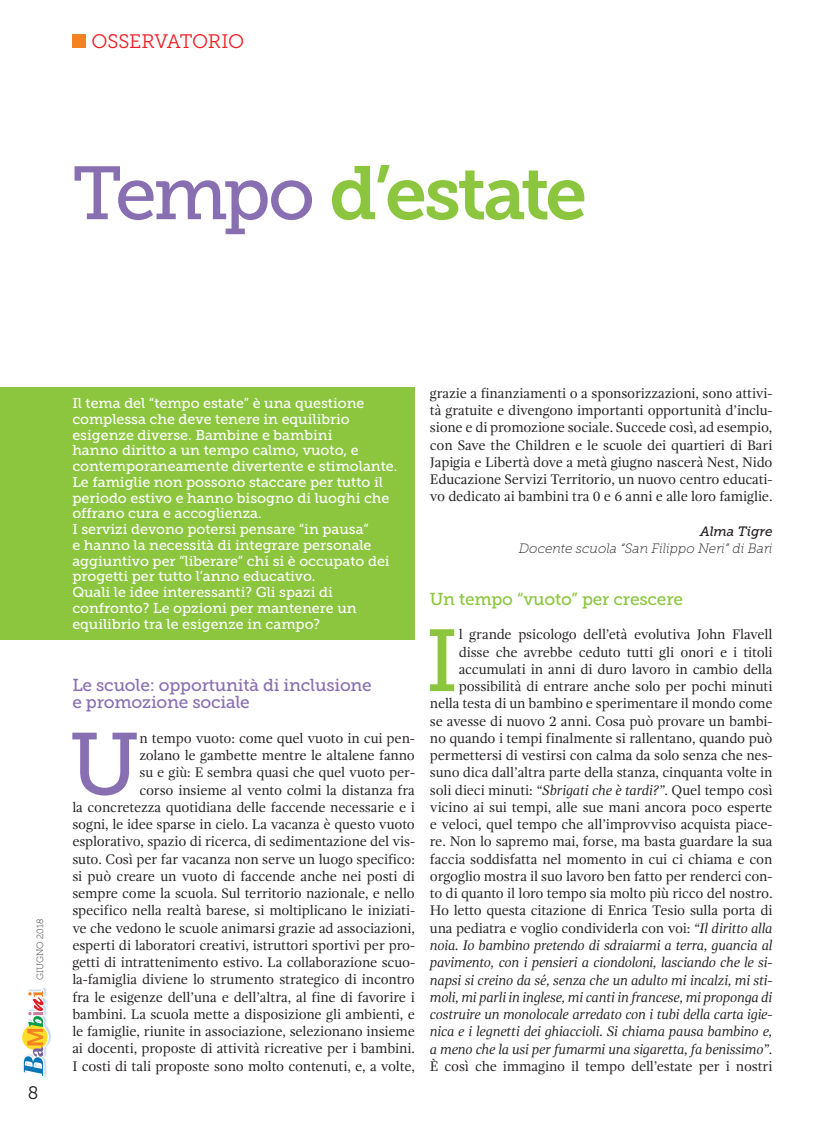
<style>
.page{position:relative;width:830px;height:1127px;background:#fff}
.page>*{position:absolute;margin:0;border:0;box-sizing:border-box;transform-origin:0 0}
.t1{font:87.6px "Museo Slab 500";color:#886fb1}
.t2{font:87.6px "Museo Slab 500";color:#8bc63e}
.t3{font:75px "Museo Slab 700";letter-spacing:-.045em;color:#8bc63e}
.t4{font:19.5px "Museo Slab 300";letter-spacing:-.015em;color:#ee1d23}
.t5{font:18px "Museo Slab 300";color:#231f20}
.t6{font:17.25px/17.2px "Museo Slab 500";letter-spacing:-.01em;color:#886fb1}
.t7{font:17.25px "Museo Slab 500";letter-spacing:-.01em;color:#8bc63e}
.t8{font:14.25px/17.2px "Gandhi Serif";letter-spacing:-.01em;color:#231f20;text-align:right}
.t9{font:14.25px/15.8px "Museo Slab 500";color:#fff}
.t10{font:italic 13.5px "Museo Slab 100";color:#231f20}
.t11{font:italic 13.5px "Museo Slab 500";color:#231f20}
.t12{font:9px "Museo Slab 100";letter-spacing:.005em;color:#231f20}
.s1{font-family:"Museo Slab 500";color:#886fb1}
.s2{font-style:italic}
</style>
<div class="page">
<img style="left:42px;top:988px;width:10px;height:56px">
<svg style="left:21px;top:989px;width:28px;height:88px"></svg>
<div style="left:72px;top:34px;width:14px;height:14px;background:#f58220"></div>
<div style="left:0;top:387px;width:415px;height:252px;background:#8bc63e"></div>
<h3 class="t4" style="left:91px;top:30px;width:154px">OSSERVATORIO</h3>
<h2 class="t3" style="left:72px;top:151px;width:516px"><span class="s1">Tempo</span> d’estate</h2>
<p class="t12" style="left:35px;top:980px;width:63px;rotate:-90deg">GIUGNO 2018</p>
<p class="t5" style="left:28px;top:1083px;width:12px">8</p>
<p class="t9" style="left:72px;top:395px;width:326px">Il tema del “tempo estate” è una questione complessa che deve tenere in equilibrio esigenze diverse. Bambine e bambini<br>hanno diritto a un tempo calmo, vuoto, e contemporaneamente divertente e stimolante.<br>Le famiglie non possono staccare per tutto il periodo estivo e hanno bisogno di luoghi che offrano cura e accoglienza.<br>I servizi devono potersi pensare “in pausa”<br>e hanno la necessità di integrare personale aggiuntivo per “liberare” chi si è occupato dei progetti per tutto l’anno educativo.<br>Quali le idee interessanti? Gli spazi di confronto? Le opzioni per mantenere un equilibrio tra le esigenze in campo?</p>
<p class="t6" style="left:72px;top:676px;width:301px">Le scuole: opportunità di inclusione e promozione sociale</p>
<h1 class="t1" style="left:70px;top:715px;width:71px">U</h1>
<p class="t8" style="left:72px;top:729px;width:344px">n tempo vuoto: come quel vuoto in cui pen-<br>zolano le gambette mentre le altalene fanno<br>su e giù: E sembra quasi che quel vuoto per-<br>corso insieme al vento colmi la distanza fra<br>la concretezza quotidiana delle faccende necessarie e i sogni, le idee sparse in cielo. La vacanza è questo vuoto esplorativo, spazio di ricerca, di sedimentazione del vis&shy;suto. Così per far vacanza non serve un luogo specifico: si può creare un vuoto di faccende anche nei posti di sempre come la scuola. Sul territorio nazionale, e nello specifico nella realtà barese, si moltiplicano le iniziati&shy;ve che vedono le scuole animarsi grazie ad associazioni, esperti di laboratori creativi, istruttori sportivi per pro&shy;getti di intrattenimento estivo. La collaborazione scuo&shy;la-famiglia diviene lo strumento strategico di incontro fra le esigenze dell’una e dell’altra, al fine di favorire i bambini. La scuola mette a disposizione gli ambienti, e le famiglie, riunite in associazione, selezionano insieme ai docenti, proposte di attività ricreative per i bambini.<br>I costi di tali proposte sono molto contenuti, e, a volte,</p>
<p class="t8" style="left:429px;top:384px;width:344px;text-align:justify">grazie a finanziamenti o a sponsorizzazioni, sono attivi&shy;tà gratuite e divengono importanti opportunità d’inclu&shy;sione e di promozione sociale. Succede così, ad esempio, con Save the Children e le scuole dei quartieri di Bari Japigia e Libertà dove a metà giugno nascerà Nest, Nido Educazione Servizi Territorio, un nuovo centro educati&shy;vo dedicato ai bambini tra 0 e 6 anni e alle loro famiglie.</p>
<p class="t11" style="left:699px;top:524px;width:74px">Alma Tigre</p>
<p class="t10" style="left:518px;top:541px;width:255px">Docente scuola “San Filippo Neri” di Bari</p>
<p class="t7" style="left:429px;top:589px;width:254px">Un tempo “vuoto” per crescere</p>
<h1 class="t2" style="left:425px;top:612px;width:35px">I</h1>
<p class="t8" style="left:429px;top:626px;width:344px">l grande psicologo dell’età evolutiva John Flavell disse che avrebbe ceduto tutti gli onori e i titoli accumulati in anni di duro lavoro in cambio della possibilità di entrare anche solo per pochi minuti nella testa di un bambino e sperimentare il mondo come se avesse di nuovo 2 anni. Cosa può provare un bambi&shy;no quando i tempi finalmente si rallentano, quando può permettersi di vestirsi con calma da solo senza che nes&shy;suno dica dall’altra parte della stanza, cinquanta volte in soli dieci minuti: <span class="s2">“Sbrigati che è tardi?”</span>. Quel tempo così vicino ai sui tempi, alle sue mani ancora poco esperte e veloci, quel tempo che all’improvviso acquista piace&shy;re. Non lo sapremo mai, forse, ma basta guardare la sua faccia soddisfatta nel momento in cui ci chiama e con orgoglio mostra il suo lavoro ben fatto per renderci con&shy;to di quanto il loro tempo sia molto più ricco del nostro.<br>Ho letto questa citazione di Enrica Tesio sulla porta di una pediatra e voglio condividerla con voi: <span class="s2">“Il diritto alla noia. Io bambino pretendo di sdraiarmi a terra, guancia al pavimento, con i pensieri a ciondoloni, lasciando che le si&shy;napsi si creino da sé, senza che un adulto mi incalzi, mi sti&shy;moli, mi parli in inglese, mi canti in francese, mi proponga di costruire un monolocale arredato con i tubi della carta igie&shy;nica e i legnetti dei ghiaccioli. Si chiama pausa bambino e, a meno che la usi per fumarmi una sigaretta, fa benissimo”</span>.<br>È così che immagino il tempo dell’estate per i nostri</p>
</div>
